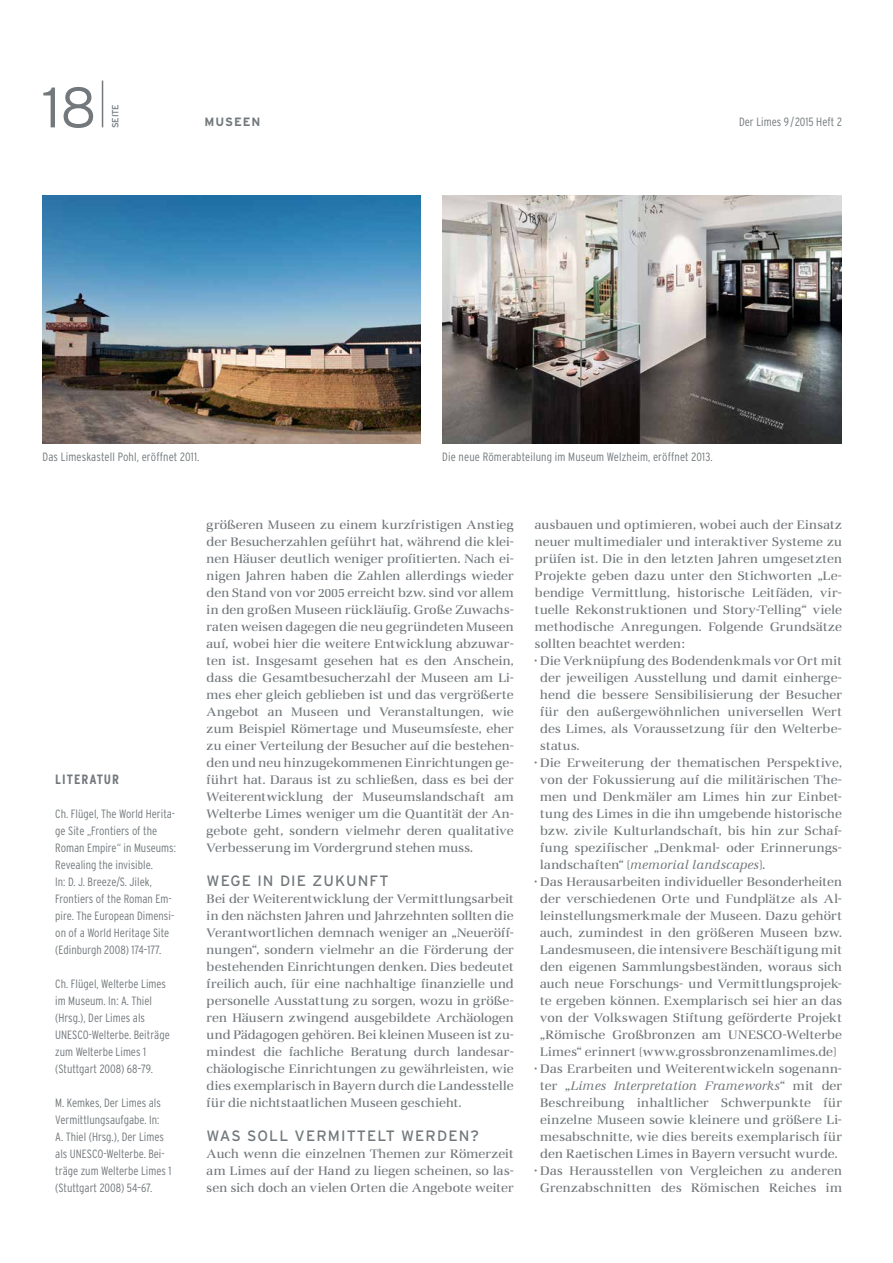
<style>
.page{position:relative;width:893px;height:1263px;background:#fff}
.page>*{position:absolute;margin:0;border:0;box-sizing:border-box;transform-origin:0 0}
.t1{font:300 56.85px "Interstate";color:#72787b}
.t2{font:15px "Interstate";letter-spacing:.075em;color:#72787b}
.t3{font:700 condensed 13.5px "Interstate";letter-spacing:.075em;color:#72787b}
.t4{font:12.75px/17px "Marconi EF";letter-spacing:.015em;color:#72787b;text-align:justify}
.t5{font:italic 12.75px "Marconi EF";letter-spacing:.02em;color:#72787b}
.t6{font:300 condensed 12px/17px "Interstate";color:#72787b}
.t7{font:700 12px "Interstate";letter-spacing:.075em;color:#72787b}
.t8{font:9px "Interstate";letter-spacing:-.025em;color:#72787b}
.s1{font-style:normal}
</style>
<div class="page">
<img style="left:442px;top:196px;width:400px;height:248px">
<img style="left:43px;top:196px;width:378px;height:247px">
<hr style="left:102px;top:81px;width:1px;height:46px;background:#72787b">
<h1 class="t1" style="left:43px;top:75px;width:55px">18</h1>
<p class="t8" style="left:110px;top:128px;width:25px;rotate:-90deg">SEITE</p>
<p class="t7" style="left:205px;top:115px;width:57px">MUSEEN</p>
<p class="t6" style="left:739px;top:113px;width:104px">Der Limes 9 /2015 Heft 2</p>
<p class="t6" style="left:43px;top:448px;width:158px">Das Limeskastell Pohl, eröffnet 2011.</p>
<p class="t6" style="left:442px;top:448px;width:272px">Die neue Römerabteilung im Museum Welzheim, eröffnet 2013.</p>
<p class="t3" style="left:55px;top:772px;width:65px">LITERATUR</p>
<p class="t6" style="left:55px;top:805px;width:122px">Ch. Flügel, The World Herita&shy;ge Site „Frontiers of the<br>Roman Empire“ in Museums:<br>Revealing the invisible.<br>In: D. J. Breeze/S. Jilek,<br>Frontiers of the Roman Em&shy;pire. The European Dimensi&shy;on of a World Heritage Site (Edinburgh 2008) 174–177.</p>
<p class="t6" style="left:55px;top:975px;width:116px">Ch. Flügel, Welterbe Limes im Museum. In: A. Thiel (Hrsg.), Der Limes als<br>UNESCO-Welterbe. Beiträge zum Welterbe Limes 1 (Stuttgart 2008) 68–79.</p>
<p class="t6" style="left:55px;top:1094px;width:118px">M. Kemkes, Der Limes als<br>Vermittlungsaufgabe. In:<br>A. Thiel (Hrsg.), Der Limes als UNESCO-Welterbe. Bei&shy;träge zum Welterbe Limes 1 (Stuttgart 2008) 54–67.</p>
<p class="t4" style="left:207px;top:516px;width:308px">größeren Museen zu einem kurzfristigen Anstieg der Besucherzahlen geführt hat, während die klei&shy;nen Häuser deutlich weniger profitierten. Nach ei&shy;nigen Jahren haben die Zahlen allerdings wieder den Stand von vor 2005 erreicht bzw. sind vor allem in den großen Museen rückläufig. Große Zuwachs&shy;raten weisen dagegen die neu gegründeten Museen auf, wobei hier die weitere Entwicklung abzuwar&shy;ten ist. Insgesamt gesehen hat es den Anschein, dass die Gesamtbesucherzahl der Museen am Li&shy;mes eher gleich geblieben ist und das vergrößerte Angebot an Museen und Veranstaltungen, wie zum Beispiel Römertage und Museumsfeste, eher zu einer Verteilung der Besucher auf die bestehen&shy;den und neu hinzugekommenen Einrichtungen ge&shy;führt hat. Daraus ist zu schließen, dass es bei der Weiterentwicklung der Museumslandschaft am Welterbe Limes weniger um die Quantität der An&shy;gebote geht, sondern vielmehr deren qualitative Verbesserung im Vordergrund stehen muss.</p>
<p class="t2" style="left:207px;top:872px;width:183px">WEGE IN DIE ZUKUNFT</p>
<p class="t4" style="left:207px;top:890px;width:309px">Bei der Weiterentwicklung der Vermittlungsarbeit in den nächsten Jahren und Jahrzehnten sollten die Verantwortlichen demnach weniger an „Neueröff&shy;nungen“, sondern vielmehr an die Förderung der bestehenden Einrichtungen denken. Dies bedeutet freilich auch, für eine nachhaltige finanzielle und personelle Ausstattung zu sorgen, wozu in größe&shy;ren Häusern zwingend ausgebildete Archäologen und Pädagogen gehören. Bei kleinen Museen ist zu&shy;mindest die fachliche Beratung durch landesar&shy;chäologische Einrichtungen zu gewährleisten, wie dies exemplarisch in Bayern durch die Landesstelle für die nichtstaatlichen Museen geschieht.</p>
<p class="t2" style="left:207px;top:1128px;width:274px">WAS SOLL VERMITTELT WERDEN?</p>
<p class="t4" style="left:207px;top:1146px;width:308px">Auch wenn die einzelnen Themen zur Römerzeit am Limes auf der Hand zu liegen scheinen, so las&shy;sen sich doch an vielen Orten die Angebote weiter</p>
<p class="t4" style="left:535px;top:516px;width:309px">ausbauen und optimieren, wobei auch der Einsatz</p>
<p class="t4" style="left:535px;top:533px;width:308px">neuer multimedialer und interaktiver Systeme zu</p>
<p class="t4" style="left:535px;top:550px;width:308px">prüfen ist. Die in den letzten Jahren umgesetzten</p>
<p class="t4" style="left:535px;top:567px;width:308px">Projekte geben dazu unter den Stichworten „Le-</p>
<p class="t4" style="left:535px;top:584px;width:308px">bendige Vermittlung, historische Leitfäden, vir-</p>
<p class="t4" style="left:535px;top:601px;width:308px">tuelle Rekonstruktionen und Story-Telling“ viele</p>
<p class="t4" style="left:535px;top:618px;width:308px">methodische Anregungen. Folgende Grundsätze</p>
<p class="t4" style="left:535px;top:635px;width:151px">sollten beachtet werden:</p>
<p class="t4" style="left:535px;top:652px;width:308px">· Die Verknüpfung des Bodendenkmals vor Ort mit</p>
<p class="t4" style="left:540px;top:669px;width:303px">der jeweiligen Ausstellung und damit einherge-</p>
<p class="t4" style="left:540px;top:686px;width:303px">hend die bessere Sensibilisierung der Besucher</p>
<p class="t4" style="left:540px;top:703px;width:303px">für den außergewöhnlichen universellen Wert</p>
<p class="t4" style="left:540px;top:720px;width:303px">des Limes, als Voraussetzung für den Welterbe-</p>
<p class="t4" style="left:540px;top:737px;width:41px">status.</p>
<p class="t4" style="left:535px;top:754px;width:308px">· Die Erweiterung der thematischen Perspektive,</p>
<p class="t4" style="left:540px;top:771px;width:303px">von der Fokussierung auf die militärischen The-</p>
<p class="t4" style="left:540px;top:788px;width:303px">men und Denkmäler am Limes hin zur Einbet-</p>
<p class="t4" style="left:540px;top:805px;width:303px">tung des Limes in die ihn umgebende historische</p>
<p class="t4" style="left:540px;top:822px;width:303px">bzw. zivile Kulturlandschaft, bis hin zur Schaf-</p>
<p class="t4" style="left:540px;top:839px;width:303px">fung spezifischer „Denkmal- oder Erinnerungs-</p>
<p class="t5" style="left:540px;top:858px;width:226px"><span class="s1">landschaften“ (</span>memorial landscapes<span class="s1">).</span></p>
<p class="t4" style="left:535px;top:873px;width:309px">· Das Herausarbeiten individueller Besonderheiten</p>
<p class="t4" style="left:540px;top:890px;width:303px">der verschiedenen Orte und Fundplätze als Al-</p>
<p class="t4" style="left:540px;top:907px;width:303px">leinstellungsmerkmale der Museen. Dazu gehört</p>
<p class="t4" style="left:540px;top:924px;width:303px">auch, zumindest in den größeren Museen bzw.</p>
<p class="t4" style="left:540px;top:941px;width:303px">Landesmuseen, die intensivere Beschäftigung mit</p>
<p class="t4" style="left:540px;top:958px;width:303px">den eigenen Sammlungsbeständen, woraus sich</p>
<p class="t4" style="left:540px;top:975px;width:303px">auch neue Forschungs- und Vermittlungsprojek-</p>
<p class="t4" style="left:540px;top:992px;width:303px">te ergeben können. Exemplarisch sei hier an das</p>
<p class="t4" style="left:540px;top:1009px;width:303px">von der Volkswagen Stiftung geförderte Projekt</p>
<p class="t4" style="left:540px;top:1026px;width:303px">„Römische Großbronzen am UNESCO-Welterbe</p>
<p class="t4" style="left:540px;top:1043px;width:297px">Limes“ erinnert (www.grossbronzenamlimes.de)</p>
<p class="t4" style="left:535px;top:1060px;width:308px">· Das Erarbeiten und Weiterentwickeln sogenann-</p>
<p class="t5" style="left:540px;top:1079px;width:303px"><span class="s1">ter „</span>Limes Interpretation Frameworks<span class="s1">“ mit der</span></p>
<p class="t4" style="left:540px;top:1095px;width:303px">Beschreibung inhaltlicher Schwerpunkte für</p>
<p class="t4" style="left:540px;top:1112px;width:303px">einzelne Museen sowie kleinere und größere Li-</p>
<p class="t4" style="left:540px;top:1129px;width:303px">mesabschnitte, wie dies bereits exemplarisch für</p>
<p class="t4" style="left:540px;top:1146px;width:299px">den Raetischen Limes in Bayern versucht wurde.</p>
<p class="t4" style="left:535px;top:1163px;width:308px">· Das Herausstellen von Vergleichen zu anderen</p>
<p class="t4" style="left:540px;top:1180px;width:303px">Grenzabschnitten des Römischen Reiches im</p>
</div>
